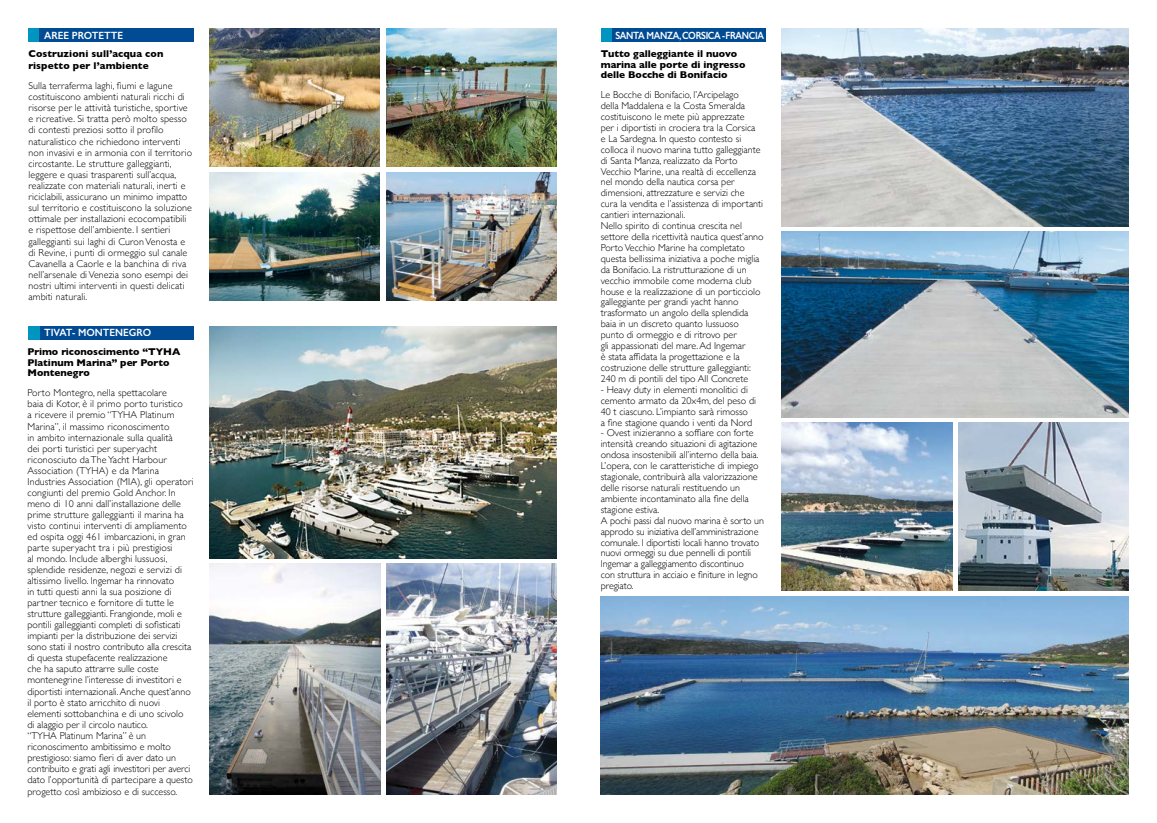
<style>
.page{position:relative;width:1157px;height:823px;background:#fff}
.page>*{position:absolute;margin:0;border:0;box-sizing:border-box;transform-origin:0 0}
.t1{font:600 10.5px "Gill Sans";color:#fff;scale:.95 1}
.t2{font:600 10.5px "Gill Sans";letter-spacing:-.04em;color:#fff;scale:.87 1}
.t3{font:300 10px/10.9px "Gill Sans";color:#000}
.t4{font:700 10px/10.8px "Gill Sans";color:#000}
</style>
<div class="page">
<img style="left:781px;top:28px;width:347px;height:198px">
<img style="left:781px;top:231px;width:347px;height:186px">
<img style="left:600px;top:596px;width:528px;height:198px">
<img style="left:958px;top:422px;width:170px;height:168px">
<img style="left:781px;top:422px;width:171px;height:168px">
<div style="left:39px;top:28px;width:155px;height:14px;background:#004b93"></div>
<div style="left:28px;top:28px;width:11px;height:14px;background:#0095c1"></div>
<div style="left:39px;top:326px;width:155px;height:13px;background:#004b93"></div>
<div style="left:28px;top:326px;width:11px;height:13px;background:#0095c1"></div>
<img style="left:210px;top:28px;width:169px;height:139px">
<img style="left:210px;top:172px;width:169px;height:128px">
<img style="left:386px;top:28px;width:171px;height:139px">
<img style="left:386px;top:172px;width:171px;height:128px">
<img style="left:209px;top:326px;width:348px;height:232px">
<img style="left:209px;top:563px;width:171px;height:231px">
<img style="left:387px;top:563px;width:170px;height:231px">
<div style="left:611px;top:28px;width:155px;height:14px;background:#004b93"></div>
<div style="left:600px;top:28px;width:11px;height:14px;background:#0095c1"></div>
<p class="t1" style="left:44px;top:29px;width:85px">AREE PROTETTE</p>
<p class="t4" style="left:28px;top:47px;width:136px;line-height:12px">Costruzioni sull’acqua con rispetto per l’ambiente</p>
<p class="t3" style="left:28px;top:80px;width:165px">Sulla terraferma laghi, fiumi e lagune costituiscono ambienti naturali ricchi di risorse per le attività turistiche, sportive e ricreative. Si tratta però molto spesso di contesti preziosi sotto il profilo naturalistico che richiedono interventi non invasivi e in armonia con il territorio circostante. Le strutture galleggianti, leggere e quasi trasparenti sull’acqua, realizzate con materiali naturali, inerti e riciclabili, assicurano un minimo impatto sul territorio e costituiscono la soluzione ottimale per installazioni ecocompatibili e rispettose dell’ambiente. I sentieri galleggianti sui laghi di Curon Venosta e di Revine, i punti di ormeggio sul canale Cavanella a Caorle e la banchina di riva nell’arsenale di Venezia sono esempi dei nostri ultimi interventi in questi delicati ambiti naturali.</p>
<p class="t1" style="left:44px;top:326px;width:114px">TIVAT- MONTENEGRO</p>
<p class="t4" style="left:27px;top:345px;width:154px">Primo riconoscimento “TYHA<br>Platinum Marina” per Porto<br>Montenegro</p>
<p class="t3" style="left:27px;top:387px;width:168px">Porto Montegro, nella spettacolare<br>baia di Kotor, è il primo porto turistico<br>a ricevere il premio “TYHA Platinum Marina”, il massimo riconoscimento<br>in ambito internazionale sulla qualità<br>dei porti turistici per superyacht riconosciuto da The Yacht Harbour Association (TYHA) e da Marina Industries Association (MIA), gli operatori congiunti del premio Gold Anchor. In meno di 10 anni dall’installazione delle prime strutture galleggianti il marina ha visto continui interventi di ampliamento ed ospita oggi 461 imbarcazioni, in gran parte superyacht tra i più prestigiosi<br>al mondo. Include alberghi lussuosi, splendide residenze, negozi e servizi di altissimo livello. Ingemar ha rinnovato<br>in tutti questi anni la sua posizione di partner tecnico e fornitore di tutte le strutture galleggianti. Frangionde, moli e pontili galleggianti completi di sofisticati impianti per la distribuzione dei servizi sono stati il nostro contributo alla crescita di questa stupefacente realizzazione<br>che ha saputo attrarre sulle coste montenegrine l’interesse di investitori e diportisti internazionali. Anche quest’anno il porto è stato arricchito di nuovi elementi sottobanchina e di uno scivolo<br>di alaggio per il circolo nautico.<br>“TYHA Platinum Marina” è un riconoscimento ambitissimo e molto prestigioso: siamo fieri di aver dato un contribuito e grati agli investitori per averci dato l’opportunità di partecipare a questo progetto così ambizioso e di successo.</p>
<p class="t2" style="left:615px;top:29px;width:172px">SANTA MANZA, CORSICA - FRANCIA</p>
<p class="t4" style="left:601px;top:48px;width:146px">Tutto galleggiante il nuovo marina alle porte di ingresso delle Bocche di Bonifacio</p>
<p class="t3" style="left:601px;top:89px;width:164px">Le Bocche di Bonifacio, l’Arcipelago<br>della Maddalena e la Costa Smeralda costituiscono le mete più apprezzate<br>per i diportisti in crociera tra la Corsica<br>e La Sardegna. In questo contesto si colloca il nuovo marina tutto galleggiante di Santa Manza, realizzato da Porto Vecchio Marine, una realtà di eccellenza nel mondo della nautica corsa per dimensioni, attrezzature e servizi che cura la vendita e l’assistenza di importanti cantieri internazionali.<br>Nello spirito di continua crescita nel settore della ricettività nautica quest’anno Porto Vecchio Marine ha completato questa bellissima iniziativa a poche miglia da Bonifacio. La ristrutturazione di un vecchio immobile come moderna club house e la realizzazione di un porticciolo galleggiante per grandi yacht hanno trasformato un angolo della splendida baia in un discreto quanto lussuoso punto di ormeggio e di ritrovo per<br>gli appassionati del mare. Ad Ingemar<br>è stata affidata la progettazione e la costruzione delle strutture galleggianti:<br>240 m di pontili del tipo All Concrete</p>
<p class="t3" style="left:601px;top:383px;width:157px">- Heavy duty in elementi monolitici di cemento armato da 20x4m, del peso di 40 t ciascuno. L’impianto sarà rimosso<br>a fine stagione quando i venti da Nord</p>
<p class="t3" style="left:601px;top:427px;width:165px">- Ovest inizieranno a soffiare con forte intensità creando situazioni di agitazione ondosa insostenibili all’interno della baia.<br>L’opera, con le caratteristiche di impiego stagionale, contribuirà alla valorizzazione delle risorse naturali restituendo un ambiente incontaminato alla fine della stagione estiva.<br>A pochi passi dal nuovo marina è sorto un approdo su iniziativa dell’amministrazione comunale. I diportisti locali hanno trovato nuovi ormeggi su due pennelli di pontili Ingemar a galleggiamento discontinuo<br>con struttura in acciaio e finiture in legno pregiato.</p>
</div>
